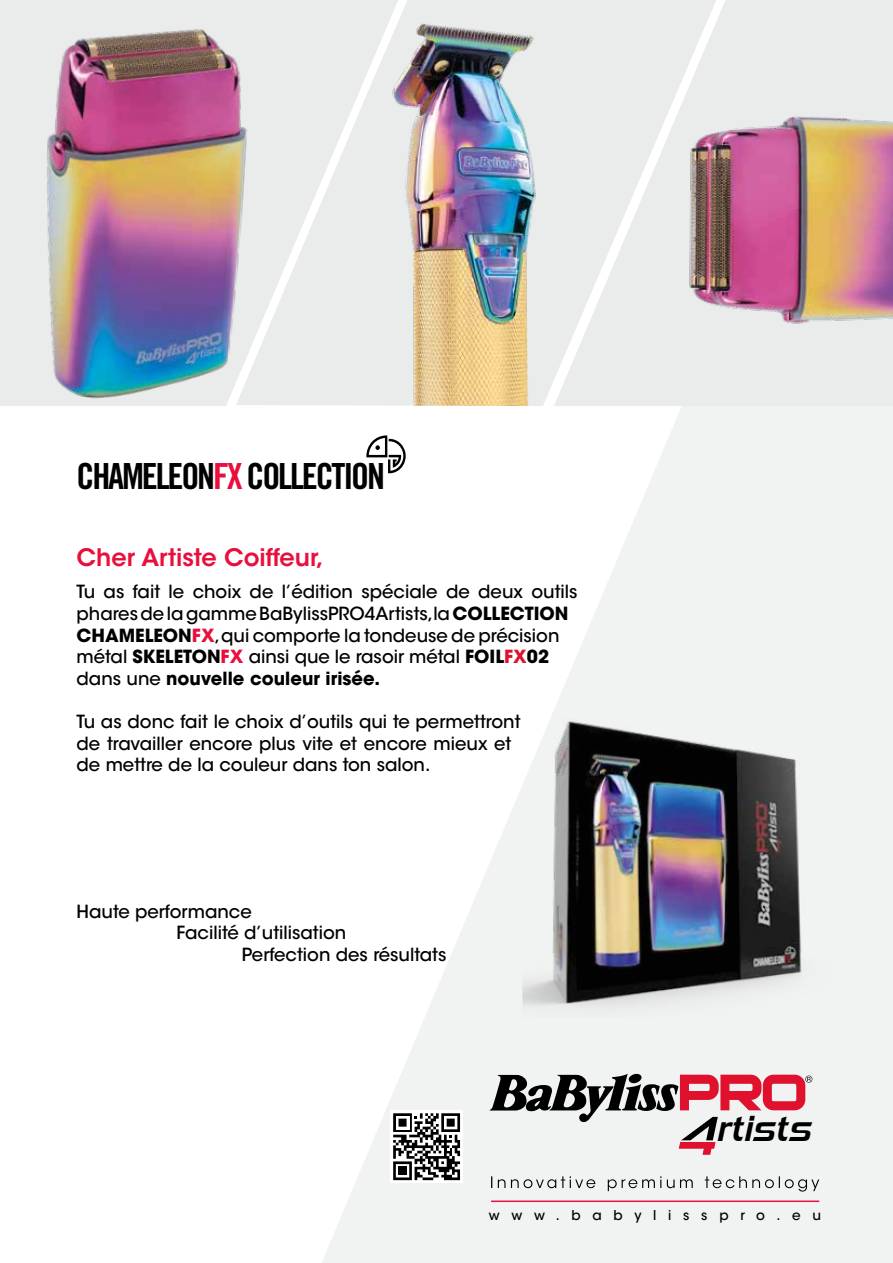
<style>
.page{position:relative;width:893px;height:1263px;background:#fff}
.page>*{position:absolute;margin:0;border:0;box-sizing:border-box;transform-origin:0 0}
.t1{font:36px "Trade Gothic LT Std Bd Cn 20";letter-spacing:-.06em;color:#000}
.t2{font:italic 34.35px "Sui Generis Rg";color:#000}
.t3{font:600 24px "ITC Avant Garde Std";color:#e80f3c}
.t4{font:500 18px/21.6px "ITC Avant Garde Std";color:#000}
.t5{font:500 13.5px "ITC Avant Garde Std";letter-spacing:.87em;color:#000}
.s1{color:#e80f3c}
.s2{font-weight:700}
.s3{font-weight:700;color:#e80f3c}
.s4{font-weight:700;color:#df112d}
</style>
<div class="page">
<svg style="left:322px;top:406px;width:571px;height:857px;fill:#f1f2f2"></svg>
<img style="left:0;top:0;width:236px;height:406px">
<img style="left:740px;top:0;width:153px;height:406px">
<img style="left:716px;top:0;width:24px;height:406px">
<img style="left:236px;top:0;width:480px;height:406px">
<img style="left:520px;top:705px;width:313px;height:313px">
<div style="left:390px;top:1110px;width:73px;height:73px;background:#fff"></div>
<svg style="left:393px;top:1113px;width:67px;height:67px"></svg>
<hr style="left:491px;top:1200px;width:328px;height:2px;background:#e7103c">
<svg style="left:489px;top:1074px;width:323px;height:81px"></svg>
<svg style="left:491px;top:1176px;width:328px;height:15px"></svg>
<svg style="left:366px;top:435px;width:40px;height:38px"></svg>
<h1 class="t1" style="left:77px;top:454px;width:310px">CHAMELEON<span class="s1">FX</span> COLLECTION</h1>
<h3 class="t3" style="left:77px;top:542px;width:249px">Cher Artiste Coiffeur,</h3>
<p class="t4" style="left:77px;top:581px;width:503px">Tu as fait le choix de l’édition spéciale de deux outils phares de la gamme BaBylissPRO4Artists,la <span class="s2">COLLECTION CHAMELEON</span><span class="s3">FX</span>, qui comporte la tondeuse de précision métal <span class="s2">SKELETON</span><span class="s3">FX</span> ainsi que le rasoir métal <span class="s2">FOIL</span><span class="s4">FX</span><span class="s2">02 </span>dans une <span class="s2">nouvelle couleur irisée.</span></p>
<p class="t4" style="left:77px;top:711px;width:445px">Tu as donc fait le choix d’outils qui te permettront de travailler encore plus vite et encore mieux et de mettre de la couleur dans ton salon.</p>
<p class="t4" style="left:77px;top:900px;width:177px">Haute performance</p>
<p class="t4" style="left:177px;top:922px;width:171px">Facilité d’utilisation</p>
<p class="t4" style="left:242px;top:944px;width:206px">Perfection des résultats</p>
<h2 class="t2" style="left:716px;top:1108px;width:105px">rtists</h2>
<p class="t5" style="left:489px;top:1206px;width:334px">www.babylisspro.eu</p>
</div>
